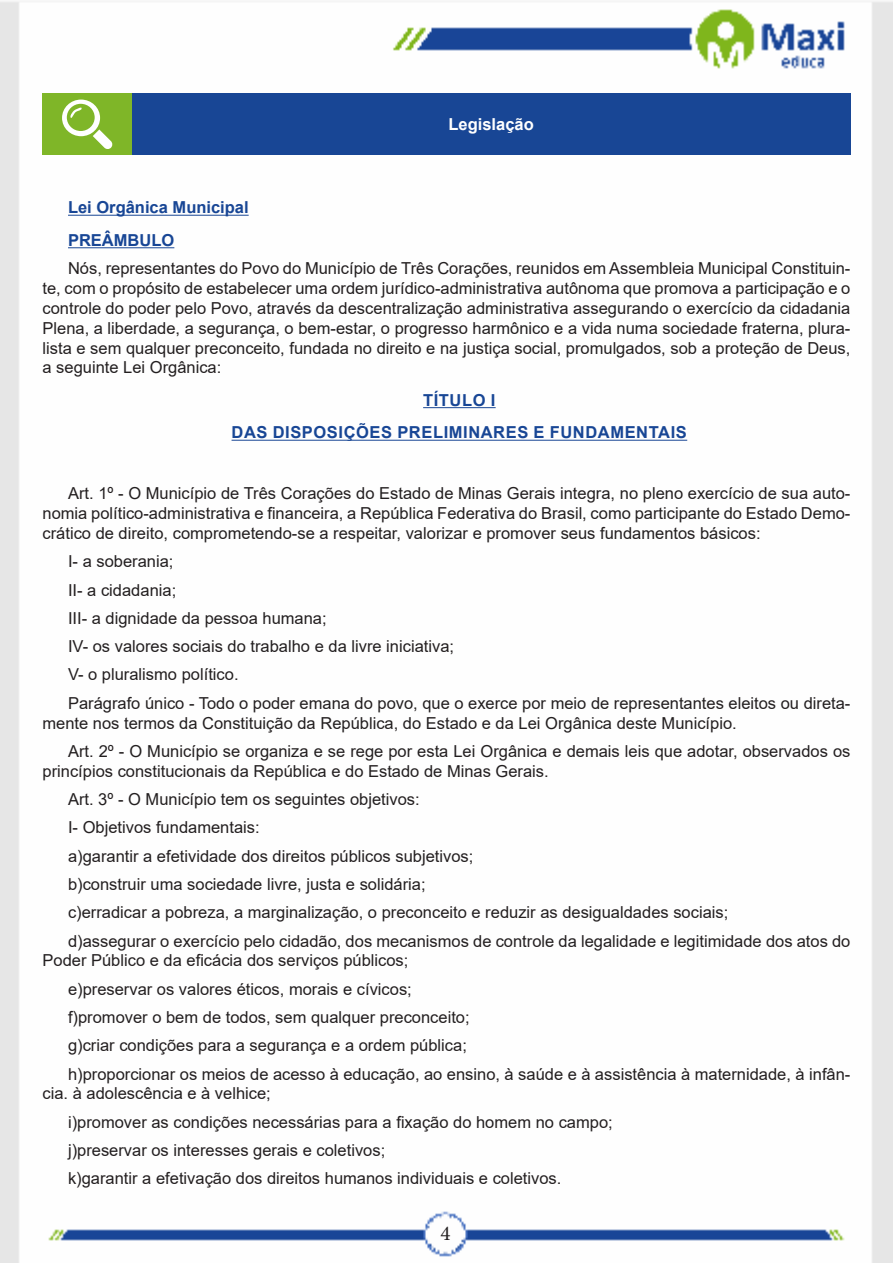
<style>
.page{position:relative;width:893px;height:1263px;background:#fff}
.page>*{position:absolute;margin:0;border:0;box-sizing:border-box;transform-origin:0 0}
.t1{font:21px "Minion Pro";color:#231f20}
.TEXTO_BASE{font:16.5px/19.8px "Arial";color:#231f20}
.TITULO_DE_LEI{font:700 16.5px "Arial";letter-spacing:.035em;color:#184695}
.TITULO_DE_LEI-2{font:700 16.5px "Arial";color:#184695}
.Titulo_de_Caixa{font:700 16.5px "Arial";color:#fff}
.TITULO_DE_ASSUNTO__CORPO{font:700 16.5px "Arial";color:#184695}
</style>
<div class="page">
<img style="left:0;top:1px;width:893px;height:1262px">
<hr style="left:68px;top:215px;width:181px;height:1px;background:#184695">
<hr style="left:68px;top:247px;width:106px;height:1px;background:#184695">
<hr style="left:423px;top:407px;width:73px;height:1px;background:#184695">
<hr style="left:232px;top:440px;width:455px;height:1px;background:#184695">
<div style="left:43px;top:94px;width:89px;height:61px;background:#7fb628"></div>
<div style="left:132px;top:94px;width:718px;height:61px;background:#184695"></div>
<svg style="left:62px;top:100px;width:51px;height:49px"></svg>
<p class="Titulo_de_Caixa" style="left:448px;top:113px;width:87px">Legislação</p>
<p class="TITULO_DE_LEI-2" style="left:68px;top:196px;width:182px">Lei Orgânica Municipal</p>
<p class="TITULO_DE_ASSUNTO__CORPO" style="left:68px;top:229px;width:108px">PREÂMBULO</p>
<p class="TEXTO_BASE" style="left:43px;top:259px;width:809px;text-align:justify;text-indent:26px">Nós, representantes do Povo do Município de Três Corações, reunidos em Assembleia Municipal Constituin&shy;te, com o propósito de estabelecer uma ordem jurídico-administrativa autônoma que promova a participação e o controle do poder pelo Povo, através da descentralização administrativa assegurando o exercício da cidadania Plena, a liberdade, a segurança, o bem-estar, o progresso harmônico e a vida numa sociedade fraterna, plura&shy;lista e sem qualquer preconceito, fundada no direito e na justiça social, promulgados, sob a proteção de Deus, a seguinte Lei Orgânica:</p>
<p class="TITULO_DE_LEI" style="left:423px;top:388px;width:74px">TÍTULO I</p>
<p class="TITULO_DE_LEI" style="left:232px;top:421px;width:457px">DAS DISPOSIÇÕES PRELIMINARES E FUNDAMENTAIS</p>
<p class="TEXTO_BASE" style="left:43px;top:483px;width:809px;text-align:justify;text-indent:26px">Art. 1º - O Município de Três Corações do Estado de Minas Gerais integra, no pleno exercício de sua auto&shy;nomia político-administrativa e financeira, a República Federativa do Brasil, como participante do Estado Demo&shy;crático de direito, comprometendo-se a respeitar, valorizar e promover seus fundamentos básicos:</p>
<p class="TEXTO_BASE" style="left:68px;top:551px;width:107px">I- a soberania;</p>
<p class="TEXTO_BASE" style="left:68px;top:580px;width:110px">II- a cidadania;</p>
<p class="TEXTO_BASE" style="left:68px;top:608px;width:260px">III- a dignidade da pessoa humana;</p>
<p class="TEXTO_BASE" style="left:68px;top:636px;width:388px">IV- os valores sociais do trabalho e da livre iniciativa;</p>
<p class="TEXTO_BASE" style="left:68px;top:665px;width:172px">V- o pluralismo político.</p>
<p class="TEXTO_BASE" style="left:43px;top:693px;width:809px;text-indent:26px">Parágrafo único - Todo o poder emana do povo, que o exerce por meio de representantes eleitos ou direta&shy;mente nos termos da Constituição da República, do Estado e da Lei Orgânica deste Município.</p>
<p class="TEXTO_BASE" style="left:43px;top:741px;width:809px;text-indent:26px">Art. 2º - O Município se organiza e se rege por esta Lei Orgânica e demais leis que adotar, observados os princípios constitucionais da República e do Estado de Minas Gerais.</p>
<p class="TEXTO_BASE" style="left:68px;top:789px;width:353px">Art. 3º - O Município tem os seguintes objetivos:</p>
<p class="TEXTO_BASE" style="left:68px;top:817px;width:193px">I- Objetivos fundamentais:</p>
<p class="TEXTO_BASE" style="left:68px;top:846px;width:407px">a)garantir a efetividade dos direitos públicos subjetivos;</p>
<p class="TEXTO_BASE" style="left:68px;top:874px;width:359px">b)construir uma sociedade livre, justa e solidária;</p>
<p class="TEXTO_BASE" style="left:68px;top:902px;width:662px">c)erradicar a pobreza, a marginalização, o preconceito e reduzir as desigualdades sociais;</p>
<p class="TEXTO_BASE" style="left:43px;top:931px;width:809px;text-indent:26px">d)assegurar o exercício pelo cidadão, dos mecanismos de controle da legalidade e legitimidade dos atos do<br>Poder Público e da eficácia dos serviços públicos;</p>
<p class="TEXTO_BASE" style="left:68px;top:979px;width:345px">e)preservar os valores éticos, morais e cívicos;</p>
<p class="TEXTO_BASE" style="left:68px;top:1007px;width:403px">f)promover o bem de todos, sem qualquer preconceito;</p>
<p class="TEXTO_BASE" style="left:68px;top:1035px;width:400px">g)criar condições para a segurança e a ordem pública;</p>
<p class="TEXTO_BASE" style="left:43px;top:1064px;width:809px;text-indent:26px">h)proporcionar os meios de acesso à educação, ao ensino, à saúde e à assistência à maternidade, à infân&shy;cia. à adolescência e à velhice;</p>
<p class="TEXTO_BASE" style="left:68px;top:1112px;width:546px">i)promover as condições necessárias para a fixação do homem no campo;</p>
<p class="TEXTO_BASE" style="left:68px;top:1140px;width:319px">j)preservar os interesses gerais e coletivos;</p>
<p class="TEXTO_BASE" style="left:68px;top:1168px;width:495px">k)garantir a efetivação dos direitos humanos individuais e coletivos.</p>
<p class="t1" style="left:440px;top:1219px;width:12px">4</p>
</div>
